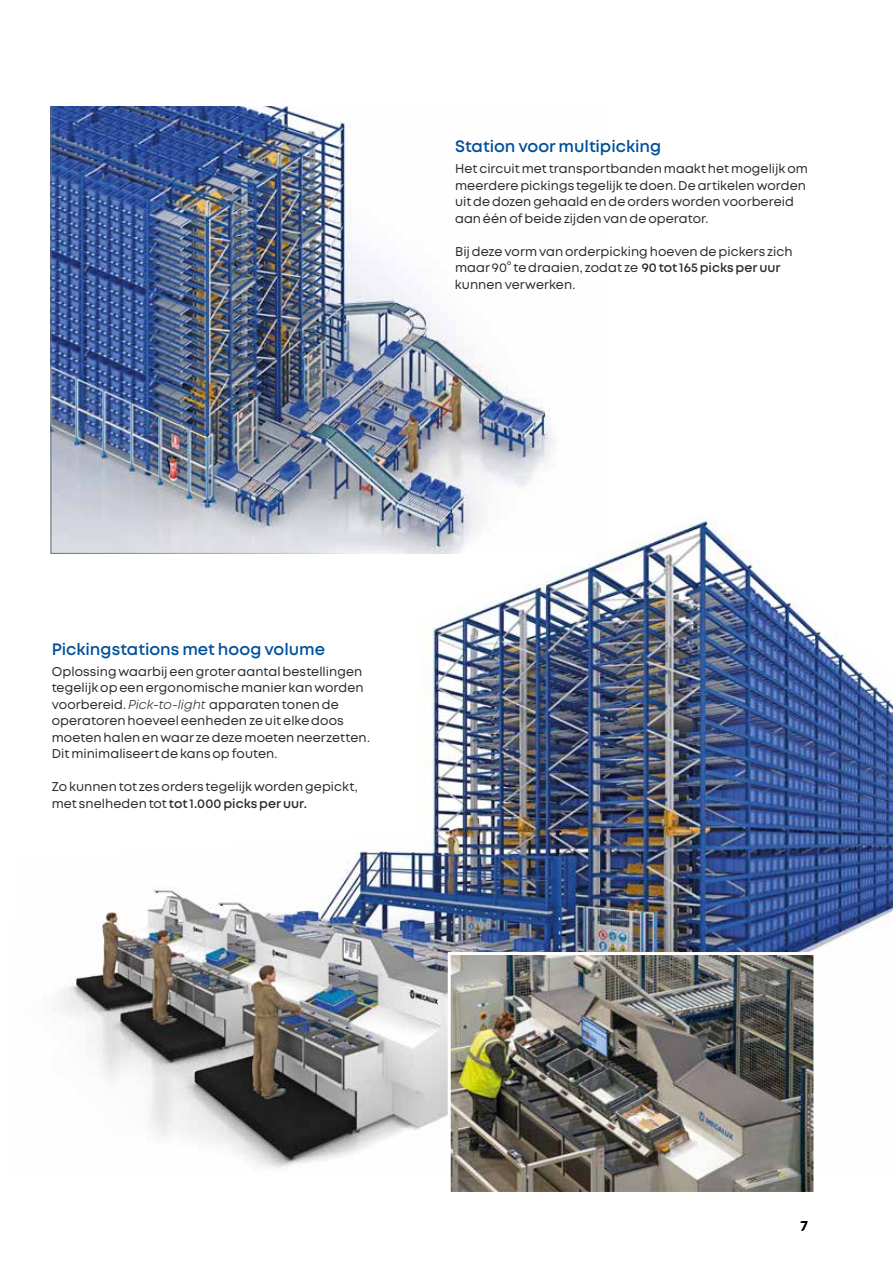
<style>
.page{position:relative;width:893px;height:1263px;background:#fff}
.page>*{position:absolute;margin:0;border:0;box-sizing:border-box;transform-origin:0 0}
.t1{font:600 16.5px "Mont";color:#005098}
.t2{font:500 13.5px "Gotham";color:#000}
.t3{font:12.75px/16.5px "Mont";letter-spacing:.005em;color:#282b30}
.s1{font-weight:600}
.s2{font-style:italic}
</style>
<div class="page">
<img style="left:437px;top:327px;width:118px;height:188px">
<img style="left:50px;top:106px;width:387px;height:409px">
<img style="left:50px;top:515px;width:843px;height:653px">
<img style="left:452px;top:956px;width:360px;height:235px">
<div style="left:448px;top:952px;width:368px;height:243px;border:3px solid #fff"></div>
<p class="t1" style="left:455px;top:136px;width:208px">Station voor multipicking</p>
<p class="t3" style="left:455px;top:160px;width:354px">Het circuit met transportbanden maakt het mogelijk om meerdere pickings tegelijk te doen. De artikelen worden uit de dozen gehaald en de orders worden voorbereid aan één of beide zijden van de operator.</p>
<p class="t3" style="left:455px;top:243px;width:339px">Bij deze vorm van orderpicking hoeven de pickers zich maar 90° te draaien, zodat ze <span class="s1">90 tot 165 picks per uur </span>kunnen verwerken.</p>
<p class="t1" style="left:52px;top:638px;width:275px">Pickingstations met hoog volume</p>
<p class="t3" style="left:52px;top:663px;width:320px">Oplossing waarbij een groter aantal bestellingen tegelijk op een ergonomische manier kan worden voorbereid. <span class="s2">Pick-to-light</span> apparaten tonen de operatoren hoeveel eenheden ze uit elke doos moeten halen en waar ze deze moeten neerzetten.<br>Dit minimaliseert de kans op fouten.</p>
<p class="t3" style="left:52px;top:778px;width:307px">Zo kunnen tot zes orders tegelijk worden gepickt, met snelheden tot <span class="s1">tot 1.000 picks per uur.</span></p>
<p class="t2" style="left:800px;top:1218px;width:10px">7</p>
</div>
